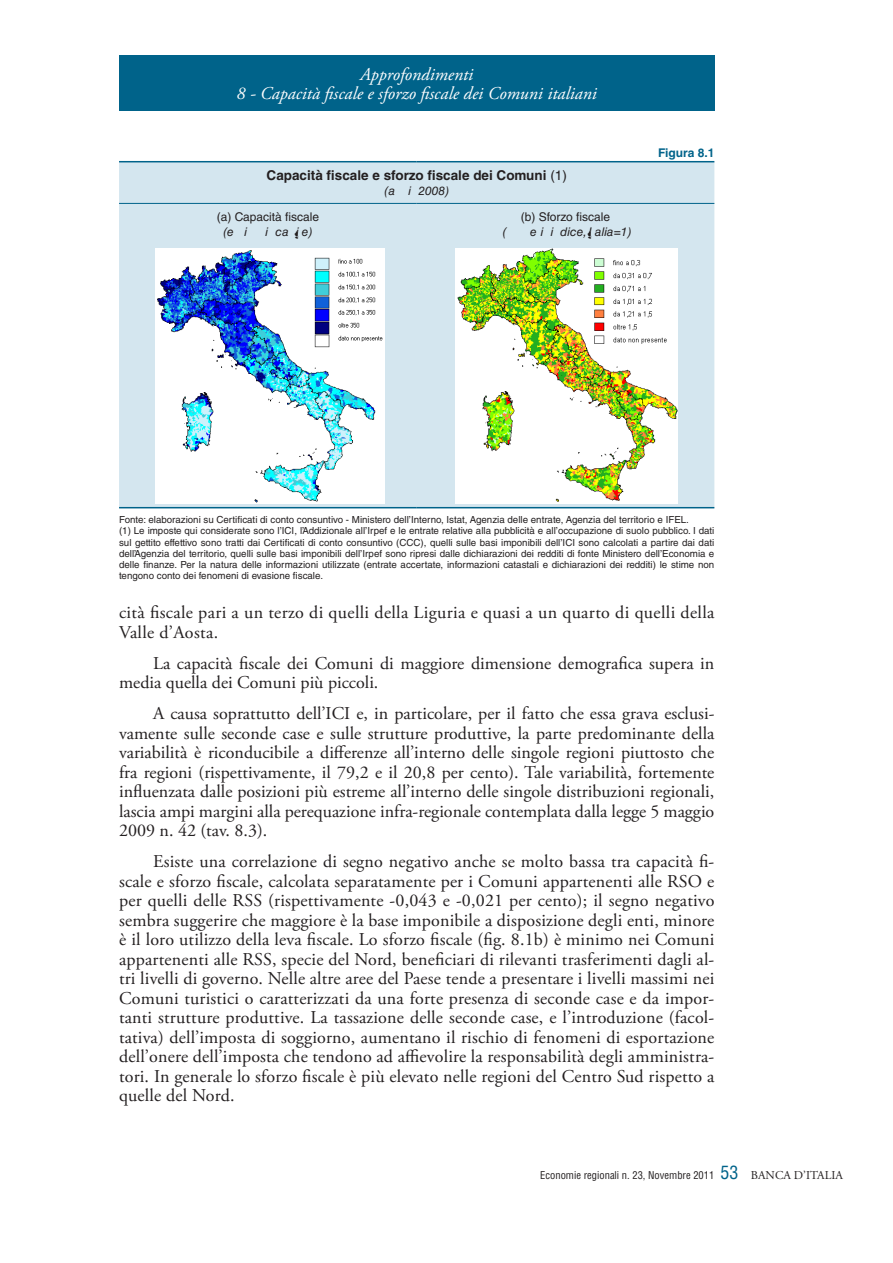
<style>
.page{position:relative;width:893px;height:1263px;background:#fff}
.page>*{position:absolute;margin:0;border:0;box-sizing:border-box;transform-origin:0 0}
.t1{font:18px/19.5px "Adobe Garamond Pro";color:#231f20;text-align:justify}
.t2{font:18px/19.5px "Adobe Garamond Pro";letter-spacing:.02em;color:#231f20}
.t3{font:italic 18px/19.5px "Adobe Garamond Pro";color:#fff;text-align:center}
.t4{font:700 13.5px "Helvetica LT Std";color:#231f20}
.t5{font:italic 12px "Helvetica LT Std";color:#231f20}
.t6{font:12px "Helvetica LT Std";color:#231f20}
.t7{font:700 12px "Helvetica LT Std";color:#00638a}
.t8{font:condensed 10.5px "Helvetica LT Std";color:#231f20}
.t9{font:9.75px/11.2px "Helvetica LT Std";color:#231f20}
.s1{font-weight:400}
.s2{font-size:18px;color:#00638a}
.s3{font-family:"Adobe Garamond Pro";font-stretch:normal;font-size:12px}
</style>
<div class="page">
<div style="left:119px;top:55px;width:595px;height:56px;background:#00638a"></div>
<div style="left:119px;top:162px;width:595px;height:345px;background:#d4e6ef"></div>
<hr style="left:119px;top:161px;width:298px;height:1px;background:#00638a">
<hr style="left:417px;top:161px;width:297px;height:1px;background:#00638a">
<hr style="left:119px;top:507px;width:298px;height:1px;background:#00638a">
<hr style="left:417px;top:507px;width:297px;height:1px;background:#00638a">
<hr style="left:119px;top:203px;width:298px;height:1px;background:#00638a">
<hr style="left:417px;top:203px;width:297px;height:1px;background:#00638a">
<img style="left:156px;top:248px;width:228px;height:255px">
<img style="left:455px;top:248px;width:222px;height:255px">
<p class="t3" style="left:237px;top:65px;width:362px">Approfondimenti<br>8 - Capacità fiscale e sforzo fiscale dei Comuni italiani</p>
<p class="t4" style="left:267px;top:167px;width:302px">Capacità fiscale e sforzo fiscale dei Comuni <span class="s1">(1)</span></p>
<p class="t5" style="left:384px;top:184px;width:66px">(anno 2008)</p>
<p class="t6" style="left:217px;top:209px;width:104px">(a) Capacità fiscale</p>
<p class="t5" style="left:223px;top:224px;width:91px">(euro pro capite)</p>
<p class="t6" style="left:521px;top:209px;width:91px">(b) Sforzo fiscale</p>
<p class="t5" style="left:503px;top:224px;width:130px">(numero indice, Italia=1)</p>
<p class="t7" style="left:658px;top:146px;width:58px">Figura 8.1</p>
<p class="t9" style="left:119px;top:514px;width:597px">Fonte: elaborazioni su Certificati di conto consuntivo - Ministero dell’Interno, Istat, Agenzia delle entrate, Agenzia del territorio e IFEL.<br>(1) Le imposte qui considerate sono l’ICI, l’Addizionale all’Irpef e le entrate relative alla pubblicità e all’occupazione di suolo pubblico. I dati sul gettito effettivo sono tratti dai Certificati di conto consuntivo (CCC), quelli sulle basi imponibili dell’ICI sono calcolati a partire dai dati dell’Agenzia del territorio, quelli sulle basi imponibili dell’Irpef sono ripresi dalle dichiarazioni dei redditi di fonte Ministero dell’Economia e delle finanze. Per la natura delle informazioni utilizzate (entrate accertate, informazioni catastali e dichiarazioni dei redditi) le stime non tengono conto dei fenomeni di evasione fiscale.</p>
<p class="t2" style="left:119px;top:603px;width:597px">cità fiscale pari a un terzo di quelli della Liguria e quasi a un quarto di quelli della<br>Valle d’Aosta.</p>
<p class="t1" style="left:119px;top:654px;width:597px;text-indent:34px">La capacità fiscale dei Comuni di maggiore dimensione demografica supera in media quella dei Comuni più piccoli.</p>
<p class="t1" style="left:119px;top:704px;width:597px;text-indent:34px">A causa soprattutto dell’ICI e, in particolare, per il fatto che essa grava esclusi&shy;vamente sulle seconde case e sulle strutture produttive, la parte predominante della variabilità è riconducibile a differenze all’interno delle singole regioni piuttosto che fra regioni (rispettivamente, il 79,2 e il 20,8 per cento). Tale variabilità, fortemente influenzata dalle posizioni più estreme all’interno delle singole distribuzioni regionali, lascia ampi margini alla perequazione infra-regionale contemplata dalla legge 5 maggio 2009 n. 42 (tav. 8.3).</p>
<p class="t1" style="left:119px;top:852px;width:597px;text-indent:34px">Esiste una correlazione di segno negativo anche se molto bassa tra capacità fi&shy;scale e sforzo fiscale, calcolata separatamente per i Comuni appartenenti alle RSO e per quelli delle RSS (rispettivamente -0,043 e -0,021 per cento); il segno negativo sembra suggerire che maggiore è la base imponibile a disposizione degli enti, minore è il loro utilizzo della leva fiscale. Lo sforzo fiscale (fig. 8.1b) è minimo nei Comuni appartenenti alle RSS, specie del Nord, beneficiari di rilevanti trasferimenti dagli al&shy;tri livelli di governo. Nelle altre aree del Paese tende a presentare i livelli massimi nei Comuni turistici o caratterizzati da una forte presenza di seconde case e da impor&shy;tanti strutture produttive. La tassazione delle seconde case, e l’introduzione (facol&shy;tativa) dell’imposta di soggiorno, aumentano il rischio di fenomeni di esportazione dell’onere dell’imposta che tendono ad affievolire la responsabilità degli amministra&shy;tori. In generale lo sforzo fiscale è più elevato nelle regioni del Centro Sud rispetto a quelle del Nord.</p>
<p class="t8" style="left:540px;top:1168px;width:304px">Economie regionali n. 23, Novembre 2011 <span class="s2">53</span> <span class="s3">BANCA D’ITALIA</span></p>
</div>
